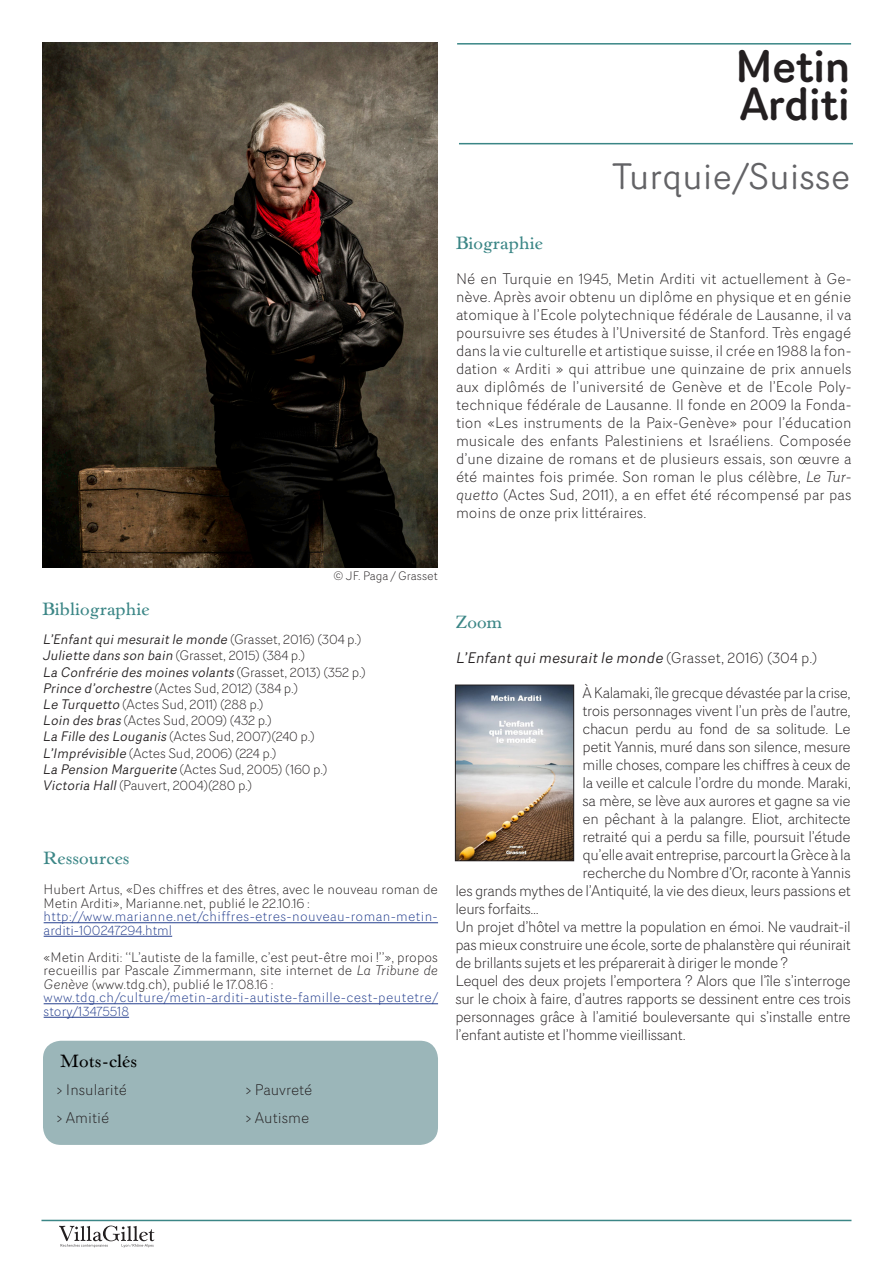
<style>
.page{position:relative;width:893px;height:1263px;background:#fff}
.page>*{position:absolute;margin:0;border:0;box-sizing:border-box;transform-origin:0 0}
.t1{font:500 45px "Router";letter-spacing:-.03em;color:#231f20}
.t2{font:36px "Router";color:#636366}
.Style_de_paragraphe{font:600 18px "Horley Old Style";color:#3b8686}
.t3{font:600 18px "Horley Old Style";color:#000}
.Style_de_paragraphe-2{font:300 15px/18px "Router";letter-spacing:-.03em;color:#231f20;text-align:justify}
.t4{font:italic 15px "Router";color:#231f20}
.Style_de_paragraphe-3{font:300 15px "Router";color:#231f20}
.t5{font:300 13.5px/13.5px "Router";color:#231f20}
.t6{font:300 13.5px/13.5px "Router";letter-spacing:.025em;color:#253f8e}
.t7{font:italic 13.5px "Router";color:#231f20}
.t8{font:300 12px "Router";color:#231f20}
.s1{font-style:italic}
.s2{font-weight:300;font-style:normal}
.s3{font-weight:400;font-style:italic}
</style>
<div class="page">
<hr style="left:41px;top:1220px;width:810px;height:1px;background:#3b8686">
<svg style="left:59px;top:1225px;width:95px;height:22px"></svg>
<div style="left:43px;top:1041px;width:395px;height:104px;background:#9bb6b9;border-radius:18px"></div>
<hr style="left:457px;top:43px;width:394px;height:2px;background:#3b8686">
<hr style="left:459px;top:143px;width:394px;height:1px;background:#3b8686">
<hr style="left:44px;top:922px;width:394px;height:1px;background:#253f8e">
<hr style="left:44px;top:936px;width:128px;height:1px;background:#253f8e">
<hr style="left:44px;top:1003px;width:394px;height:1px;background:#253f8e">
<hr style="left:44px;top:1017px;width:85px;height:1px;background:#253f8e">
<img style="left:43px;top:43px;width:395px;height:524px">
<img style="left:457px;top:687px;width:115px;height:172px">
<div style="left:455px;top:685px;width:119px;height:176px;border:1px solid #231f20"></div>
<p class="t1" style="left:735px;top:32px;width:117px">Metin</p>
<p class="t1" style="left:739px;top:70px;width:113px">Arditi</p>
<p class="t2" style="left:612px;top:150px;width:240px">Turquie/Suisse</p>
<p class="Style_de_paragraphe" style="left:456px;top:232px;width:88px">Biographie</p>
<p class="Style_de_paragraphe-2" style="left:456px;top:269px;width:397px">Né en Turquie en 1945, Metin Arditi vit actuellement à Ge&shy;nève. Après avoir obtenu un diplôme en physique et en génie atomique à l’Ecole polytechnique fédérale de Lausanne, il va poursuivre ses études à l’Université de Stanford. Très engagé dans la vie culturelle et artistique suisse, il crée en 1988 la fon&shy;dation « Arditi » qui attribue une quinzaine de prix annuels aux diplômés de l’université de Genève et de l’Ecole Poly&shy;technique fédérale de Lausanne. Il fonde en 2009 la Fonda&shy;tion «Les instruments de la Paix-Genève» pour l’éducation musicale des enfants Palestiniens et Israéliens. Composée d’une dizaine de romans et de plusieurs essais, son œuvre a été maintes fois primée. Son roman le plus célèbre, <span class="s1">Le Tur&shy;quetto</span> (Actes Sud, 2011), a en effet été récompensé par pas moins de onze prix littéraires.</p>
<p class="t8" style="left:333px;top:567px;width:106px">© JF. Paga / Grasset</p>
<p class="Style_de_paragraphe" style="left:43px;top:598px;width:109px">Bibliographie</p>
<p class="t7" style="left:43px;top:629px;width:320px">L’Enfantquimesuraitle monde <span class="s2">(G rass et , 2 01 6) (3 0 4 p .)</span></p>
<p class="t5" style="left:43px;top:648px;width:264px"><span class="s3">Juliette dansson bain</span> (Grasset, 2015) (384 p.)</p>
<p class="t7" style="left:43px;top:662px;width:325px">La Confrérie desmoinesvolants<span class="s2">(G rass et , 2 01 3) (3 52 p .)</span></p>
<p class="t5" style="left:43px;top:681px;width:257px"><span class="s3">Prince d’orchestre</span> (Actes Sud, 2012) (384 p.)</p>
<p class="t5" style="left:43px;top:697px;width:223px"><span class="s3">Le Turquetto</span> (Actes Sud, 2011) (288 p.)</p>
<p class="t5" style="left:43px;top:713px;width:231px"><span class="s3">Loin desbras</span>(Actes Sud, 2009) (432 p.)</p>
<p class="t5" style="left:43px;top:729px;width:274px"><span class="s3">La Fille desLouganis</span>(Actes Sud, 2007)(240 p.)</p>
<p class="t5" style="left:43px;top:746px;width:236px"><span class="s3">L’Imprévisible</span> (Actes Sud, 2006) (224 p.)</p>
<p class="t5" style="left:43px;top:762px;width:286px"><span class="s3">La Pension Marguerite</span> (Actes Sud, 2005) (160 p.)</p>
<p class="t5" style="left:43px;top:778px;width:211px"><span class="s3">Victoria Hall</span>(Pauvert, 2004)(280 p.)</p>
<p class="Style_de_paragraphe" style="left:44px;top:846px;width:88px">Ressources</p>
<p class="t5" style="left:44px;top:882px;width:396px">Hubert Artus, «Des chiffres et des êtres, avec le nouveau roman de<br>Metin Arditi», Marianne.net, publié le 22.10.16 :</p>
<p class="t6" style="left:44px;top:909px;width:396px">http://www.marianne.net/chiffres-etres-nouveau-roman-metin&shy;arditi-100247294.html</p>
<p class="t5" style="left:44px;top:949px;width:396px;text-align:justify">«Metin Arditi: ‘‘L’autiste de la famille, c’est peut-être moi !’’», propos recueillis par Pascale Zimmermann, site internet de <span class="s1">La Tribune de Genève</span> (www.tdg.ch), publié le 17.08.16 :</p>
<p class="t6" style="left:44px;top:990px;width:396px">www.tdg.ch/culture/metin-arditi-autiste-famille-cest-peutetre/ story/13475518</p>
<p class="t3" style="left:60px;top:1050px;width:79px">Mots-clés</p>
<p class="Style_de_paragraphe-3" style="left:56px;top:1079px;width:73px">&gt; Insularité</p>
<p class="Style_de_paragraphe-2" style="left:56px;top:1108px;width:55px">&gt; Amitié</p>
<p class="Style_de_paragraphe-3" style="left:245px;top:1079px;width:69px">&gt; Pauvreté</p>
<p class="Style_de_paragraphe-3" style="left:245px;top:1107px;width:66px">&gt; Autisme</p>
<p class="Style_de_paragraphe" style="left:455px;top:611px;width:49px">Zoom</p>
<p class="t4" style="left:455px;top:647px;width:364px">L’Enfantquimesuraitle monde <span class="s2">(G ras s e t , 2 01 6) (3 0 4 p .)</span></p>
<p class="Style_de_paragraphe-2" style="left:583px;top:683px;width:270px">À Kalamaki, île grecque dévastée par la crise,</p>
<p class="Style_de_paragraphe-2" style="left:583px;top:701px;width:270px">trois personnages vivent l’un près de l’autre,</p>
<p class="Style_de_paragraphe-2" style="left:583px;top:719px;width:270px">chacun perdu au fond de sa solitude. Le</p>
<p class="Style_de_paragraphe-2" style="left:583px;top:737px;width:270px">petit Yannis, muré dans son silence, mesure</p>
<p class="Style_de_paragraphe-2" style="left:583px;top:755px;width:270px">mille choses, compare les chiffres à ceux de</p>
<p class="Style_de_paragraphe-2" style="left:583px;top:773px;width:270px">la veille et calcule l’ordre du monde. Maraki,</p>
<p class="Style_de_paragraphe-2" style="left:583px;top:791px;width:270px">sa mère, se lève aux aurores et gagne sa vie</p>
<p class="Style_de_paragraphe-2" style="left:583px;top:809px;width:270px">en pêchant à la palangre. Eliot, architecte</p>
<p class="Style_de_paragraphe-2" style="left:583px;top:827px;width:270px">retraité qui a perdu sa fille, poursuit l’étude</p>
<p class="Style_de_paragraphe-2" style="left:583px;top:845px;width:270px">qu’elle avait entreprise, parcourt la Grèce à la</p>
<p class="Style_de_paragraphe-2" style="left:583px;top:863px;width:270px">recherche du Nombre d’Or, raconte à Yannis</p>
<p class="Style_de_paragraphe-2" style="left:455px;top:881px;width:397px">les grands mythes de l’Antiquité, la vie des dieux, leurs passions et</p>
<p class="Style_de_paragraphe-2" style="left:455px;top:899px;width:85px">leurs forfaits...</p>
<p class="Style_de_paragraphe-2" style="left:455px;top:917px;width:397px">Un projet d’hôtel va mettre la population en émoi. Ne vaudrait-il pas mieux construire une école, sorte de phalanstère qui réunirait de brillants sujets et les préparerait à diriger le monde ?</p>
<p class="Style_de_paragraphe-2" style="left:455px;top:971px;width:397px">Lequel des deux projets l’emportera ? Alors que l’île s’interroge sur le choix à faire, d’autres rapports se dessinent entre ces trois personnages grâce à l’amitié bouleversante qui s’installe entre l’enfant autiste et l’homme vieillissant.</p>
</div>
